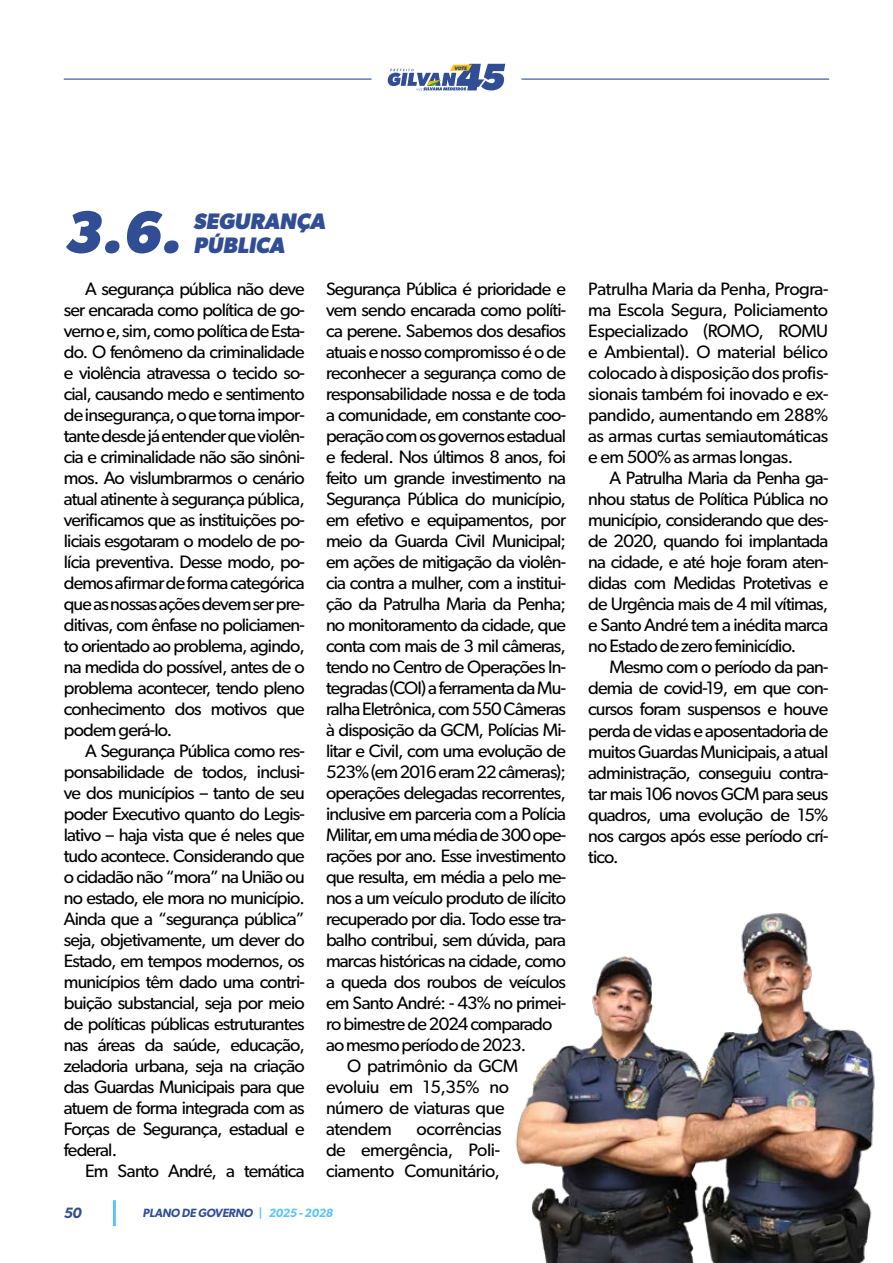
<style>
.page{position:relative;width:893px;height:1263px;background:#fff}
.page>*{position:absolute;margin:0;border:0;box-sizing:border-box;transform-origin:0 0}
.t1{font:italic 700 60px "Gibson";color:#314e95}
.t2{font:italic 700 22.5px/24px "Gibson";letter-spacing:-.005em;color:#314e95}
.t3{font:18px/21px "Gibson";letter-spacing:-.045em;color:#000;text-align:justify}
.t4{font:18px "Gibson";letter-spacing:-.025em;color:#000}
.t5{font:italic 600 15px "Gibson";color:#314e95}
.t6{font:italic 600 12px "Gibson";letter-spacing:-.02em;color:#314e95}
.t7{font:italic 700 4.95px "Gibson";color:#2b4496}
.s1{color:#5bc5f2}
</style>
<div class="page">
<hr style="left:113px;top:1200px;width:3px;height:26px;background:#5bc5f2">
<svg style="left:388px;top:64px;width:117px;height:26px"></svg>
<hr style="left:64px;top:79px;width:308px;height:1px;background:#314e95">
<hr style="left:521px;top:79px;width:308px;height:1px;background:#314e95">
<img style="left:515px;top:913px;width:360px;height:350px">
<p class="t7" style="left:454px;top:65px;width:14px">VOTE</p>
<h1 class="t1" style="left:64px;top:196px;width:120px">3.6.</h1>
<p class="t2" style="left:194px;top:208px;width:133px">SEGURANÇA<br>PÚBLICA</p>
<p class="t3" style="left:64px;top:278px;width:242px;text-indent:21px">A segurança pública não deve ser encarada como política de go&shy;verno e, sim, como política de Esta&shy;do. O fenômeno da criminalidade e violência atravessa o tecido so&shy;cial, causando medo e sentimento de insegurança, o que torna impor&shy;tante desde já entender que violên&shy;cia e criminalidade não são sinôni&shy;mos. Ao vislumbrarmos o cenário atual atinente à segurança pública, verificamos que as instituições po&shy;liciais esgotaram o modelo de po&shy;lícia preventiva. Desse modo, po&shy;demos afirmar de forma categórica que as nossas ações devem ser pre&shy;ditivas, com ênfase no policiamen&shy;to orientado ao problema, agindo, na medida do possível, antes de o problema acontecer, tendo pleno conhecimento dos motivos que podem gerá-lo.</p>
<p class="t3" style="left:64px;top:740px;width:242px;text-indent:21px">A Segurança Pública como res&shy;ponsabilidade de todos, inclusi&shy;ve dos municípios – tanto de seu poder Executivo quanto do Legis&shy;lativo – haja vista que é neles que tudo acontece. Considerando que o cidadão não “mora” na União ou no estado, ele mora no município.<br>Ainda que a “segurança pública” seja, objetivamente, um dever do Estado, em tempos modernos, os municípios têm dado uma contri&shy;buição substancial, seja por meio de políticas públicas estruturantes nas áreas da saúde, educação, zeladoria urbana, seja na criação das Guardas Municipais para que atuem de forma integrada com as Forças de Segurança, estadual e federal.</p>
<p class="t3" style="left:85px;top:1160px;width:221px">Em Santo André, a temática</p>
<p class="t3" style="left:326px;top:278px;width:242px">Segurança Pública é prioridade e</p>
<p class="t3" style="left:326px;top:299px;width:242px">vem sendo encarada como políti-</p>
<p class="t3" style="left:326px;top:320px;width:241px">ca perene. Sabemos dos desafios</p>
<p class="t3" style="left:326px;top:341px;width:241px">atuais e nosso compromisso é o de</p>
<p class="t3" style="left:326px;top:362px;width:242px">reconhecer a segurança como de</p>
<p class="t3" style="left:326px;top:383px;width:242px">responsabilidade nossa e de toda</p>
<p class="t3" style="left:326px;top:404px;width:242px">a comunidade, em constante coo-</p>
<p class="t3" style="left:326px;top:425px;width:241px">peração com os governos estadual</p>
<p class="t3" style="left:326px;top:446px;width:242px">e federal. Nos últimos 8 anos, foi</p>
<p class="t3" style="left:326px;top:467px;width:241px">feito um grande investimento na</p>
<p class="t3" style="left:326px;top:488px;width:242px">Segurança Pública do município,</p>
<p class="t3" style="left:326px;top:509px;width:242px">em efetivo e equipamentos, por</p>
<p class="t3" style="left:326px;top:530px;width:242px">meio da Guarda Civil Municipal;</p>
<p class="t3" style="left:326px;top:551px;width:242px">em ações de mitigação da violên-</p>
<p class="t3" style="left:326px;top:572px;width:242px">cia contra a mulher, com a institui-</p>
<p class="t3" style="left:326px;top:593px;width:242px">ção da Patrulha Maria da Penha;</p>
<p class="t3" style="left:326px;top:614px;width:242px">no monitoramento da cidade, que</p>
<p class="t3" style="left:326px;top:635px;width:241px">conta com mais de 3 mil câmeras,</p>
<p class="t3" style="left:326px;top:656px;width:241px">tendo no Centro de Operações In-</p>
<p class="t3" style="left:326px;top:677px;width:242px">tegradas (COI) a ferramenta da Mu-</p>
<p class="t3" style="left:326px;top:698px;width:242px">ralha Eletrônica, com 550 Câmeras</p>
<p class="t3" style="left:326px;top:719px;width:242px">à disposição da GCM, Polícias Mi-</p>
<p class="t3" style="left:326px;top:740px;width:242px">litar e Civil, com uma evolução de</p>
<p class="t3" style="left:326px;top:761px;width:241px">523% (em 2016 eram 22 câmeras);</p>
<p class="t3" style="left:326px;top:782px;width:242px">operações delegadas recorrentes,</p>
<p class="t3" style="left:326px;top:803px;width:242px">inclusive em parceria com a Polícia</p>
<p class="t3" style="left:326px;top:824px;width:242px">Militar, em uma média de 300 ope-</p>
<p class="t3" style="left:326px;top:845px;width:241px">rações por ano. Esse investimento</p>
<p class="t3" style="left:326px;top:866px;width:242px">que resulta, em média a pelo me-</p>
<p class="t3" style="left:326px;top:887px;width:241px">nos a um veículo produto de ilícito</p>
<p class="t3" style="left:326px;top:908px;width:242px">recuperado por dia. Todo esse tra-</p>
<p class="t3" style="left:326px;top:929px;width:242px">balho contribui, sem dúvida, para</p>
<p class="t3" style="left:326px;top:950px;width:242px">marcas históricas na cidade, como</p>
<p class="t3" style="left:326px;top:971px;width:241px">a queda dos roubos de veículos</p>
<p class="t3" style="left:326px;top:992px;width:241px">em Santo André: - 43% no primei-</p>
<p class="t3" style="left:326px;top:1013px;width:228px">ro bimestre de 2024 comparado</p>
<p class="t3" style="left:326px;top:1034px;width:202px">ao mesmo período de 2023.</p>
<p class="t4" style="left:347px;top:1055px;width:172px">O patrimônio da GCM</p>
<p class="t4" style="left:326px;top:1076px;width:185px">evoluiu em 15,35% no</p>
<p class="t4" style="left:326px;top:1097px;width:180px">número de viaturas que</p>
<p class="t4" style="left:326px;top:1118px;width:67px">atendem</p>
<p class="t3" style="left:326px;top:1118px;width:177px;text-indent:91px">ocorrências de emergência, Poli&shy;ciamento Comunitário,</p>
<p class="t5" style="left:64px;top:1204px;width:19px">50</p>
<p class="t6" style="left:143px;top:1206px;width:192px">PLANO DE GOVERNO <span class="s1">| 2025 - 2028</span></p>
<p class="t3" style="left:588px;top:278px;width:242px">Patrulha Maria da Penha, Progra&shy;ma Escola Segura, Policiamento Especializado (ROMO, ROMU e Ambiental). O material bélico colocado à disposição dos profis&shy;sionais também foi inovado e ex&shy;pandido, aumentando em 288% as armas curtas semiautomáticas e em 500% as armas longas.</p>
<p class="t3" style="left:588px;top:467px;width:242px;text-indent:21px">A Patrulha Maria da Penha ga&shy;nhou status de Política Pública no município, considerando que des&shy;de 2020, quando foi implantada na cidade, e até hoje foram aten&shy;didas com Medidas Protetivas e de Urgência mais de 4 mil vítimas, e Santo André tem a inédita marca no Estado de zero feminicídio.</p>
<p class="t3" style="left:588px;top:656px;width:242px;text-indent:21px">Mesmo com o período da pan&shy;demia de covid-19, em que con&shy;cursos foram suspensos e houve perda de vidas e aposentadoria de muitos Guardas Municipais, a atual administração, conseguiu contra&shy;tar mais 106 novos GCM para seus quadros, uma evolução de 15% nos cargos após esse período crí&shy;tico.</p>
</div>
